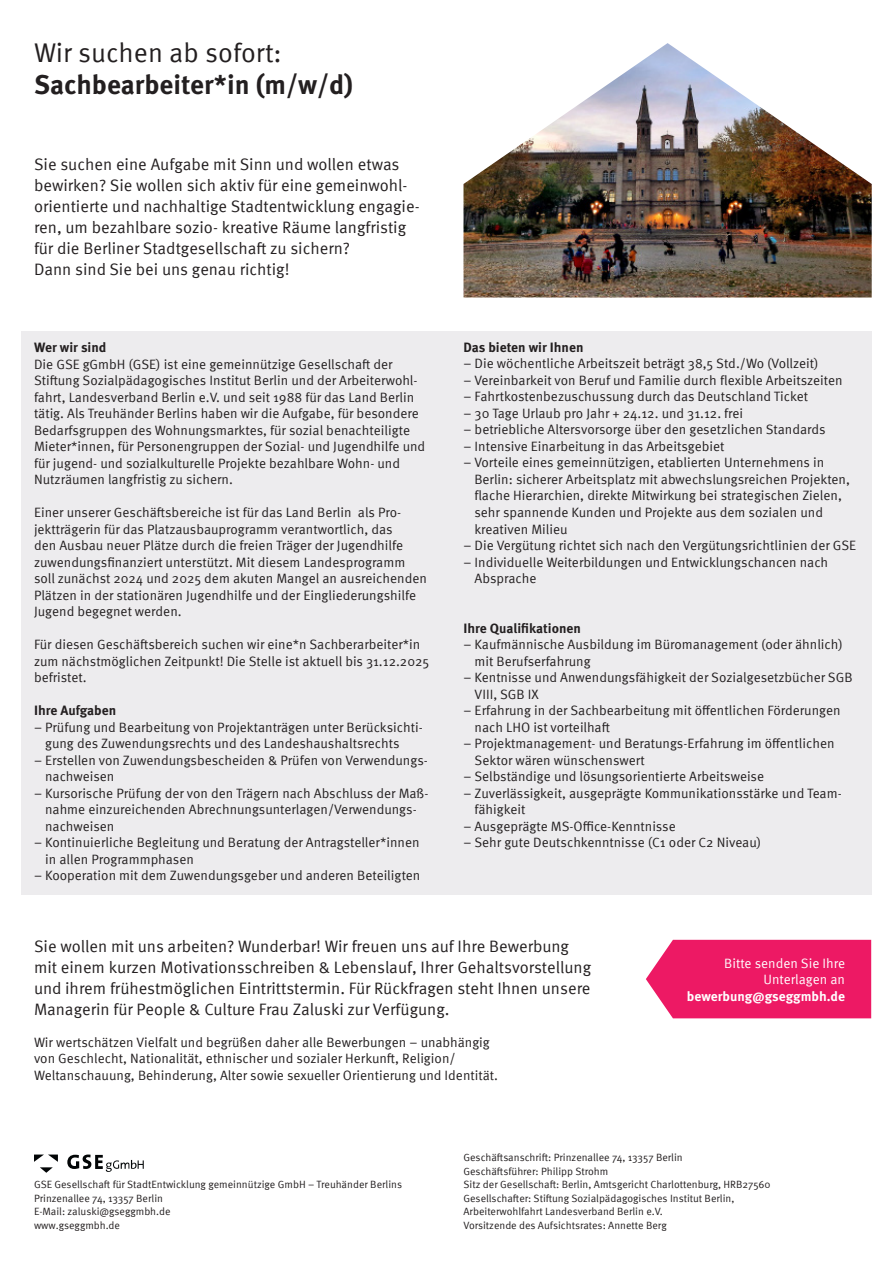
<style>
.page{position:relative;width:893px;height:1263px;background:#fff}
.page>*{position:absolute;margin:0;border:0;box-sizing:border-box;transform-origin:0 0}
.t1{font:700 27px "Meta Pro";color:#231f20}
.t2{font:27px "Meta Pro";color:#231f20}
.Fließtext_groß{font:16.5px/21px "Meta Pro";color:#231f20}
.Fließtext_9_Pt{font:13.5px/16.5px "Meta Pro";color:#231f20}
.Fließtext_HL{font:700 13.5px "Meta Pro";color:#231f20}
.Fließtext_9_Pt-2{font:13.5px/16.5px "Meta Pro";color:#fff;text-align:right}
.Fließtext_9_Pt-3{font:700 13.5px "Meta Pro";color:#fff}
.Abbinder{font:10.5px "Meta Pro";color:#231f20}
</style>
<div class="page">
<div style="left:21px;top:332px;width:851px;height:563px;background:#edecee"></div>
<svg style="left:34px;top:1154px;width:24px;height:19px"></svg>
<svg style="left:67px;top:1154px;width:77px;height:18px"></svg>
<img style="left:463px;top:43px;width:409px;height:254px">
<div style="left:646px;top:940px;width:225px;height:78px;background:#ed1964"></div>
<p class="t2" style="left:34px;top:32px;width:249px">Wir suchen ab sofort:</p>
<p class="t1" style="left:34px;top:63px;width:321px">Sachbearbeiter*in (m/w/d)</p>
<p class="Fließtext_groß" style="left:34px;top:153px;width:387px">Sie suchen eine Aufgabe mit Sinn und wollen etwas bewirken? Sie wollen sich aktiv für eine gemeinwohl&shy;orientierte und nachhaltige Stadtentwicklung engagie&shy;ren, um bezahlbare sozio- kreative Räume langfristig für die Berliner Stadtgesellschaft zu sichern?</p>
<p class="Fließtext_groß" style="left:34px;top:258px;width:257px">Dann sind Sie bei uns genau richtig!</p>
<p class="Fließtext_HL" style="left:34px;top:337px;width:74px">Wer wir sind</p>
<p class="Fließtext_9_Pt" style="left:34px;top:355px;width:393px">Die GSE gGmbH (GSE) ist eine gemeinnützige Gesellschaft der Stiftung Sozialpädagogisches Institut Berlin und der Arbeiterwohl&shy;fahrt, Landesverband Berlin e.V. und seit 1988 für das Land Berlin tätig. Als Treuhänder Berlins haben wir die Aufgabe, für besondere Bedarfsgruppen des Wohnungsmarktes, für sozial benachteiligte Mieter*innen, für Personengruppen der Sozial- und Jugendhilfe und für jugend- und sozialkulturelle Projekte bezahlbare Wohn- und Nutzräumen langfristig zu sichern.</p>
<p class="Fließtext_9_Pt" style="left:34px;top:503px;width:394px">Einer unserer Geschäftsbereiche ist für das Land Berlin als Pro&shy;jektträgerin für das Platzausbauprogramm verantwortlich, das<br>den Ausbau neuer Plätze durch die freien Träger der Jugendhilfe zuwendungsfinanziert unterstützt. Mit diesem Landesprogramm soll zunächst 2024 und 2025 dem akuten Mangel an ausreichenden Plätzen in der stationären Jugendhilfe und der Eingliederungshilfe Jugend begegnet werden.</p>
<p class="Fließtext_9_Pt" style="left:34px;top:635px;width:397px">Für diesen Geschäftsbereich suchen wir eine*n Sachberarbeiter*in zum nächstmöglichen Zeitpunkt! Die Stelle ist aktuell bis 31.12.2025 befristet.</p>
<p class="Fließtext_HL" style="left:34px;top:700px;width:84px">Ihre Aufgaben</p>
<p class="Fließtext_9_Pt" style="left:45px;top:718px;width:379px;text-indent:-11px">– Prüfung und Bearbeitung von Projektanträgen unter Berücksichti&shy;gung des Zuwendungsrechts und des Landeshaushaltsrechts</p>
<p class="Fließtext_9_Pt" style="left:45px;top:751px;width:384px;text-indent:-11px">– Erstellen von Zuwendungsbescheiden &amp; Prüfen von Verwendungs&shy;nachweisen</p>
<p class="Fließtext_9_Pt" style="left:45px;top:784px;width:385px;text-indent:-11px">– Kursorische Prüfung der von den Trägern nach Abschluss der Maß&shy;nahme einzureichenden Abrechnungsunterlagen/Verwendungs&shy;nachweisen</p>
<p class="Fließtext_9_Pt" style="left:45px;top:833px;width:376px;text-indent:-11px">– Kontinuierliche Begleitung und Beratung der Antragsteller*innen in allen Programmphasen</p>
<p class="Fließtext_9_Pt" style="left:34px;top:866px;width:388px">– Kooperation mit dem Zuwendungsgeber und anderen Beteiligten</p>
<p class="Fließtext_HL" style="left:463px;top:337px;width:122px">Das bieten wir Ihnen</p>
<p class="Fließtext_9_Pt" style="left:463px;top:355px;width:357px">– Die wöchentliche Arbeitszeit beträgt 38,5 Std./Wo (Vollzeit)</p>
<p class="Fließtext_9_Pt" style="left:463px;top:371px;width:381px">– Vereinbarkeit von Beruf und Familie durch flexible Arbeitszeiten</p>
<p class="Fließtext_9_Pt" style="left:463px;top:388px;width:346px">– Fahrtkostenbezuschussung durch das Deutschland Ticket</p>
<p class="Fließtext_9_Pt" style="left:463px;top:404px;width:281px">– 30 Tage Urlaub pro Jahr + 24.12. und 31.12. frei</p>
<p class="Fließtext_9_Pt" style="left:463px;top:421px;width:364px">– betriebliche Altersvorsorge über den gesetzlichen Standards</p>
<p class="Fließtext_9_Pt" style="left:463px;top:437px;width:262px">– Intensive Einarbeitung in das Arbeitsgebiet</p>
<p class="Fließtext_9_Pt" style="left:474px;top:454px;width:377px;text-indent:-11px">– Vorteile eines gemeinnützigen, etablierten Unternehmens in Berlin: sicherer Arbeitsplatz mit abwechslungsreichen Projekten, flache Hierarchien, direkte Mitwirkung bei strategischen Zielen, sehr spannende Kunden und Projekte aus dem sozialen und kreativen Milieu</p>
<p class="Fließtext_9_Pt" style="left:463px;top:536px;width:394px">– Die Vergütung richtet sich nach den Vergütungsrichtlinien der GSE</p>
<p class="Fließtext_9_Pt" style="left:475px;top:553px;width:355px;text-indent:-11px">– Individuelle Weiterbildungen und Entwicklungschancen nach<br>Absprache</p>
<p class="Fließtext_HL" style="left:463px;top:617px;width:119px">Ihre Qualifikationen</p>
<p class="Fließtext_9_Pt" style="left:475px;top:635px;width:370px;text-indent:-11px">– Kaufmännische Ausbildung im Büromanagement (oder ähnlich) mit Berufserfahrung</p>
<p class="Fließtext_9_Pt" style="left:475px;top:668px;width:379px;text-indent:-11px">– Kentnisse und Anwendungsfähigkeit der Sozialgesetzbücher SGB<br>VIII, SGB IX</p>
<p class="Fließtext_9_Pt" style="left:475px;top:701px;width:367px;text-indent:-11px">– Erfahrung in der Sachbearbeitung mit öffentlichen Förderungen nach LHO ist vorteilhaft</p>
<p class="Fließtext_9_Pt" style="left:475px;top:734px;width:361px;text-indent:-11px">– Projektmanagement- und Beratungs-Erfahrung im öffentlichen<br>Sektor wären wünschenswert</p>
<p class="Fließtext_9_Pt" style="left:463px;top:767px;width:302px">– Selbständige und lösungsorientierte Arbeitsweise</p>
<p class="Fließtext_9_Pt" style="left:474px;top:784px;width:369px;text-indent:-11px">– Zuverlässigkeit, ausgeprägte Kommunikationsstärke und Team&shy;fähigkeit</p>
<p class="Fließtext_9_Pt" style="left:463px;top:817px;width:214px">– Ausgeprägte MS-Office-Kenntnisse</p>
<p class="Fließtext_9_Pt" style="left:463px;top:833px;width:299px">– Sehr gute Deutschkenntnisse (C1 oder C2 Niveau)</p>
<p class="Fließtext_groß" style="left:34px;top:935px;width:559px">Sie wollen mit uns arbeiten? Wunderbar! Wir freuen uns auf Ihre Bewerbung mit einem kurzen Motivationsschreiben &amp; Lebenslauf, Ihrer Gehaltsvorstellung und ihrem frühestmöglichen Eintrittstermin. Für Rückfragen steht Ihnen unsere Managerin für People &amp; Culture Frau Zaluski zur Verfügung.</p>
<p class="Fließtext_9_Pt" style="left:34px;top:1033px;width:465px">Wir wertschätzen Vielfalt und begrüßen daher alle Bewerbungen – unabhängig von Geschlecht, Nationalität, ethnischer und sozialer Herkunft, Religion/<br>Weltanschauung, Behinderung, Alter sowie sexueller Orientierung und Identität.</p>
<p class="Fließtext_9_Pt-2" style="left:724px;top:954px;width:122px">Bitte senden Sie Ihre<br>Unterlagen an</p>
<p class="Fließtext_9_Pt-3" style="left:687px;top:985px;width:160px">bewerbung@gseggmbh.de</p>
<p class="Abbinder" style="left:34px;top:1177px;width:370px">GSE Gesellschaft für StadtEntwicklung gemeinnützige GmbH – Treuhänder Berlins</p>
<p class="Abbinder" style="left:34px;top:1190px;width:131px">Prinzenallee 74, 13357 Berlin</p>
<p class="Abbinder" style="left:34px;top:1204px;width:138px">E-Mail: zaluski@gseggmbh.de</p>
<p class="Abbinder" style="left:34px;top:1217px;width:88px">www.gseggmbh.de</p>
<p class="Abbinder" style="left:463px;top:1150px;width:221px">Geschäftsanschrift: Prinzenallee 74, 13357 Berlin</p>
<p class="Abbinder" style="left:463px;top:1163px;width:146px">Geschäftsführer: Philipp Strohm</p>
<p class="Abbinder" style="left:463px;top:1177px;width:309px">Sitz der Gesellschaft: Berlin, Amtsgericht Charlottenburg, HRB27560</p>
<p class="Abbinder" style="left:463px;top:1190px;width:272px">Gesellschafter: Stiftung Sozialpädagogisches Institut Berlin,</p>
<p class="Abbinder" style="left:463px;top:1204px;width:201px">Arbeiterwohlfahrt Landesverband Berlin e.V.</p>
<p class="Abbinder" style="left:463px;top:1217px;width:205px">Vorsitzende des Aufsichtsrates: Annette Berg</p>
</div>
